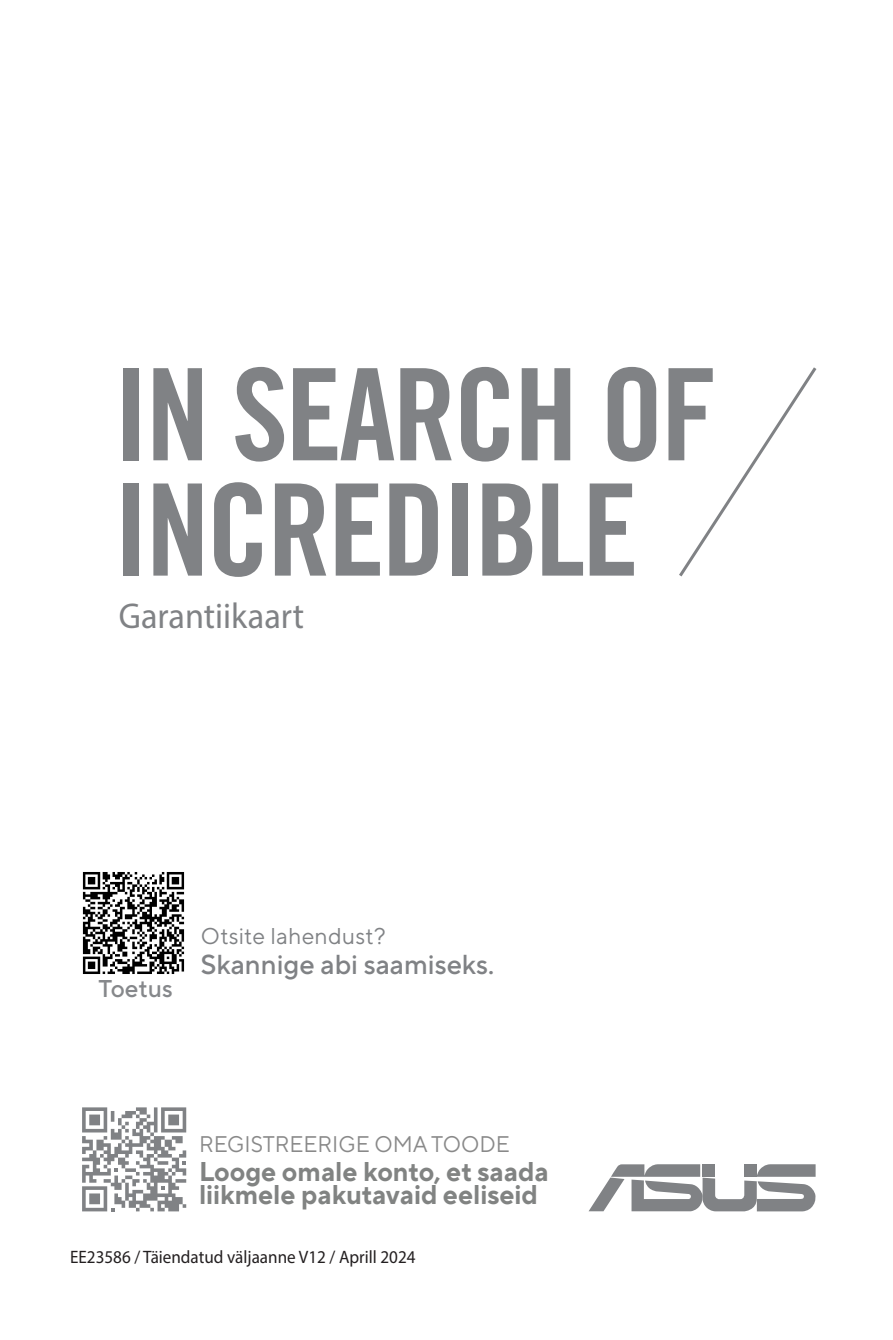
<style>
.page{position:relative;width:893px;height:1340px;background:#fff}
.page>*{position:absolute;margin:0;border:0;box-sizing:border-box;transform-origin:0 0}
.t1{font:36px "Myriad Pro";color:#808285;scale:.95 1}
.t2{font:500 27.22px "TT Norms Pro";color:#808285}
.t3{font:700 27px/22.5px "TT Norms Pro";color:#818382}
.t4{font:500 24.3px "TT Norms Pro";color:#86888b}
.t5{font:22.72px "TT Norms Pro";letter-spacing:.01em;color:#808285}
.t6{font:22.5px "TT Norms Pro";color:#898989}
.t7{font:18px "Myriad Pro";color:#231f20;scale:.95 1}
</style>
<div class="page">
<div style="left:123px;top:368px;width:16px;height:92px;background:#808285"></div>
<svg style="left:153px;top:368px;width:49px;height:92px"></svg>
<svg style="left:235px;top:367px;width:49px;height:94px"></svg>
<svg style="left:293px;top:368px;width:101px;height:92px"></svg>
<svg style="left:400px;top:368px;width:52px;height:92px"></svg>
<svg style="left:461px;top:367px;width:48px;height:94px"></svg>
<svg style="left:522px;top:368px;width:48px;height:92px"></svg>
<svg style="left:608px;top:367px;width:48px;height:94px"></svg>
<div style="left:123px;top:483px;width:16px;height:92px;background:#808285"></div>
<svg style="left:153px;top:483px;width:49px;height:92px"></svg>
<svg style="left:214px;top:482px;width:48px;height:95px"></svg>
<svg style="left:275px;top:483px;width:51px;height:92px"></svg>
<svg style="left:336px;top:483px;width:44px;height:92px"></svg>
<svg style="left:389px;top:483px;width:49px;height:92px"></svg>
<div style="left:452px;top:483px;width:16px;height:92px;background:#808285"></div>
<svg style="left:482px;top:483px;width:50px;height:92px"></svg>
<svg style="left:542px;top:483px;width:41px;height:92px"></svg>
<svg style="left:590px;top:483px;width:44px;height:92px"></svg>
<svg style="left:668px;top:367px;width:148px;height:209px"></svg>
<svg style="left:82px;top:1107px;width:104px;height:104px"></svg>
<svg style="left:589px;top:1164px;width:227px;height:47px"></svg>
<img style="left:82px;top:872px;width:103px;height:102px">
<h1 class="t1" style="left:119px;top:594px;width:197px">Garantiikaart</h1>
<p class="t4" style="left:98px;top:970px;width:76px">Toetus</p>
<p class="t5" style="left:201px;top:919px;width:186px">Otsite lahendust?</p>
<p class="t2" style="left:201px;top:944px;width:295px">Skannige abi saamiseks.</p>
<p class="t6" style="left:199px;top:1127px;width:312px">REGISTREERIGE OMA TOODE</p>
<p class="t3" style="left:199px;top:1158px;width:351px">Looge omale konto, et saada liikmele pakutavaid eeliseid</p>
<p class="t7" style="left:70px;top:1246px;width:365px">EE23586 / Täiendatud väljaanne V12 / Aprill 2024</p>
</div>
